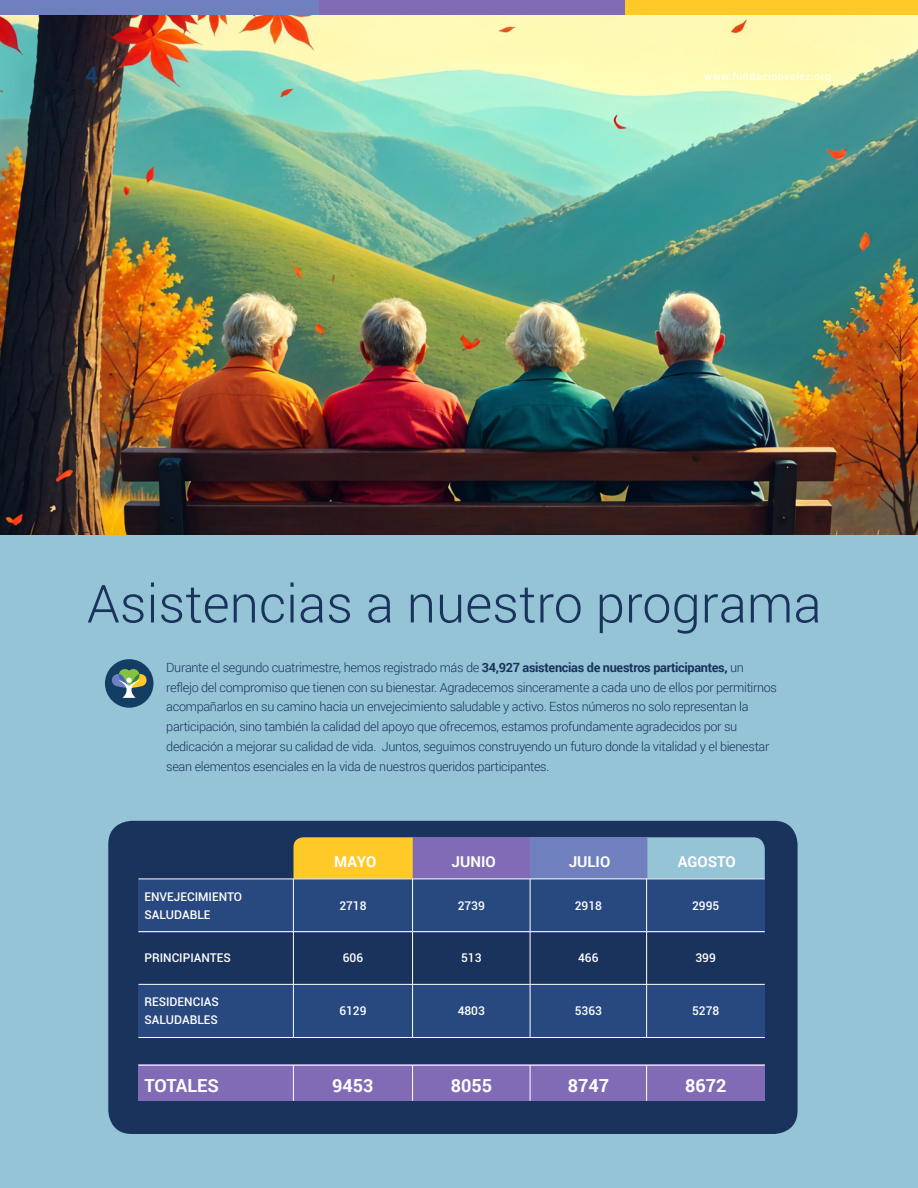
<style>
.page{position:relative;width:918px;height:1188px;background:#fff}
.page>*{position:absolute;margin:0;border:0;box-sizing:border-box;transform-origin:0 0}
.t1{font:300 52.5px "Roboto";color:#1a335c}
.t2{font:700 22.5px "Roboto";color:#153e6a}
.t3{font:700 18px "Roboto";color:#fff}
.t4{font:700 15px "Roboto";color:#fff}
.t5{font:300 12.75px/19.8px "Roboto";letter-spacing:-.025em;color:#1a335c}
.t6{font:500 12px/18px "Roboto";color:#fff}
.t7{font:10.5px "Roboto";letter-spacing:.05em;color:#fff}
.s1{font-weight:700}
</style>
<div class="page">
<div style="left:0;top:455px;width:918px;height:733px;background:#95c4d6"></div>
<img style="left:0;top:14px;width:918px;height:520px">
<div style="left:108px;top:821px;width:690px;height:313px;background:#1a335c;border-radius:23px"></div>
<div style="left:138px;top:879px;width:627px;height:54px;background:#284980"></div>
<div style="left:138px;top:984px;width:627px;height:53px;background:#284980"></div>
<div style="left:138px;top:1064px;width:627px;height:37px;background:#816bb6"></div>
<div style="left:413px;top:837px;width:117px;height:42px;background:#816bb6"></div>
<div style="left:530px;top:837px;width:117px;height:42px;background:#7080bf"></div>
<div style="left:647px;top:837px;width:118px;height:42px;background:#95c4d6"></div>
<div style="left:293px;top:837px;width:120px;height:42px;background:#ffca28"></div>
<hr style="left:138px;top:879px;width:155px;height:1px;background:#fff">
<hr style="left:293px;top:879px;width:120px;height:1px;background:#fff">
<hr style="left:413px;top:879px;width:117px;height:1px;background:#fff">
<hr style="left:530px;top:879px;width:117px;height:1px;background:#fff">
<hr style="left:647px;top:879px;width:118px;height:1px;background:#fff">
<hr style="left:293px;top:879px;width:1px;height:52px;background:#fff">
<hr style="left:412px;top:879px;width:1px;height:52px;background:#fff">
<hr style="left:530px;top:879px;width:1px;height:52px;background:#fff">
<hr style="left:646px;top:879px;width:1px;height:52px;background:#fff">
<hr style="left:138px;top:931px;width:155px;height:1px;background:#fff">
<hr style="left:293px;top:931px;width:120px;height:1px;background:#fff">
<hr style="left:293px;top:932px;width:1px;height:52px;background:#fff">
<hr style="left:413px;top:931px;width:117px;height:1px;background:#fff">
<hr style="left:412px;top:932px;width:1px;height:52px;background:#fff">
<hr style="left:530px;top:931px;width:117px;height:1px;background:#fff">
<hr style="left:530px;top:932px;width:1px;height:52px;background:#fff">
<hr style="left:647px;top:931px;width:118px;height:1px;background:#fff">
<hr style="left:646px;top:932px;width:1px;height:52px;background:#fff">
<hr style="left:138px;top:984px;width:155px;height:1px;background:#fff">
<hr style="left:293px;top:984px;width:120px;height:1px;background:#fff">
<hr style="left:293px;top:985px;width:1px;height:52px;background:#fff">
<hr style="left:413px;top:984px;width:117px;height:1px;background:#fff">
<hr style="left:412px;top:985px;width:1px;height:52px;background:#fff">
<hr style="left:530px;top:984px;width:117px;height:1px;background:#fff">
<hr style="left:530px;top:985px;width:1px;height:52px;background:#fff">
<hr style="left:647px;top:984px;width:118px;height:1px;background:#fff">
<hr style="left:646px;top:985px;width:1px;height:52px;background:#fff">
<hr style="left:138px;top:1037px;width:155px;height:1px;background:#fff">
<hr style="left:293px;top:1037px;width:120px;height:1px;background:#fff">
<hr style="left:413px;top:1037px;width:117px;height:1px;background:#fff">
<hr style="left:530px;top:1037px;width:117px;height:1px;background:#fff">
<hr style="left:647px;top:1037px;width:118px;height:1px;background:#fff">
<hr style="left:138px;top:1065px;width:155px;height:1px;background:#fff">
<hr style="left:293px;top:1065px;width:120px;height:1px;background:#fff">
<hr style="left:293px;top:1065px;width:1px;height:36px;background:#fff">
<hr style="left:413px;top:1065px;width:117px;height:1px;background:#fff">
<hr style="left:412px;top:1065px;width:1px;height:36px;background:#fff">
<hr style="left:530px;top:1065px;width:117px;height:1px;background:#fff">
<hr style="left:530px;top:1065px;width:1px;height:36px;background:#fff">
<hr style="left:647px;top:1065px;width:118px;height:1px;background:#fff">
<hr style="left:646px;top:1065px;width:1px;height:36px;background:#fff">
<div style="left:0;top:0;width:319px;height:14px;background:#6e80bf"></div>
<div style="left:319px;top:0;width:306px;height:14px;background:#816bb6"></div>
<div style="left:625px;top:0;width:293px;height:14px;background:#ffca28"></div>
<div style="left:105px;top:659px;width:48px;height:49px;background:#143d63;border-radius:50%"></div>
<svg style="left:112px;top:669px;width:35px;height:29px"></svg>
<h2 class="t2" style="left:85px;top:59px;width:14px">4</h2>
<p class="t7" style="left:704px;top:68px;width:128px">www.fundacionvelez.org</p>
<h1 class="t1" style="left:87px;top:567px;width:736px">Asistencias a nuestro programa</h1>
<p class="t5" style="left:166px;top:657px;width:612px">Durante el segundo cuatrimestre, hemos registrado más de <span class="s1">34,927 asistencias de nuestros participantes,</span> un reflejo del compromiso que tienen con su bienestar. Agradecemos sinceramente a cada uno de ellos por permitirnos acompañarlos en su camino hacia un envejecimiento saludable y activo. Estos números no solo representan la participación, sino también la calidad del apoyo que ofrecemos, estamos profundamente agradecidos por su dedicación a mejorar su calidad de vida. Juntos, seguimos construyendo un futuro donde la vitalidad y el bienestar sean elementos esenciales en la vida de nuestros queridos participantes.</p>
<p class="t4" style="left:334px;top:851px;width:44px">MAYO</p>
<p class="t4" style="left:452px;top:851px;width:46px">JUNIO</p>
<p class="t4" style="left:569px;top:851px;width:43px">JULIO</p>
<p class="t4" style="left:678px;top:851px;width:59px">AGOSTO</p>
<p class="t6" style="left:144px;top:887px;width:99px">ENVEJECIMIENTO<br>SALUDABLE</p>
<p class="t6" style="left:339px;top:896px;width:29px">2718</p>
<p class="t6" style="left:458px;top:896px;width:29px">2739</p>
<p class="t6" style="left:575px;top:896px;width:29px">2918</p>
<p class="t6" style="left:692px;top:896px;width:29px">2995</p>
<p class="t6" style="left:144px;top:949px;width:88px">PRINCIPIANTES</p>
<p class="t6" style="left:343px;top:949px;width:22px">606</p>
<p class="t6" style="left:461px;top:949px;width:22px">513</p>
<p class="t6" style="left:578px;top:949px;width:22px">466</p>
<p class="t6" style="left:695px;top:949px;width:22px">399</p>
<p class="t6" style="left:145px;top:993px;width:76px">RESIDENCIAS<br>SALUDABLES</p>
<p class="t6" style="left:339px;top:1002px;width:29px">6129</p>
<p class="t6" style="left:458px;top:1002px;width:29px">4803</p>
<p class="t6" style="left:575px;top:1002px;width:29px">5363</p>
<p class="t6" style="left:692px;top:1002px;width:29px">5278</p>
<h3 class="t3" style="left:144px;top:1073px;width:76px">TOTALES</h3>
<h3 class="t3" style="left:332px;top:1073px;width:43px">9453</h3>
<h3 class="t3" style="left:451px;top:1073px;width:43px">8055</h3>
<h3 class="t3" style="left:568px;top:1073px;width:43px">8747</h3>
<h3 class="t3" style="left:685px;top:1073px;width:43px">8672</h3>
</div>
